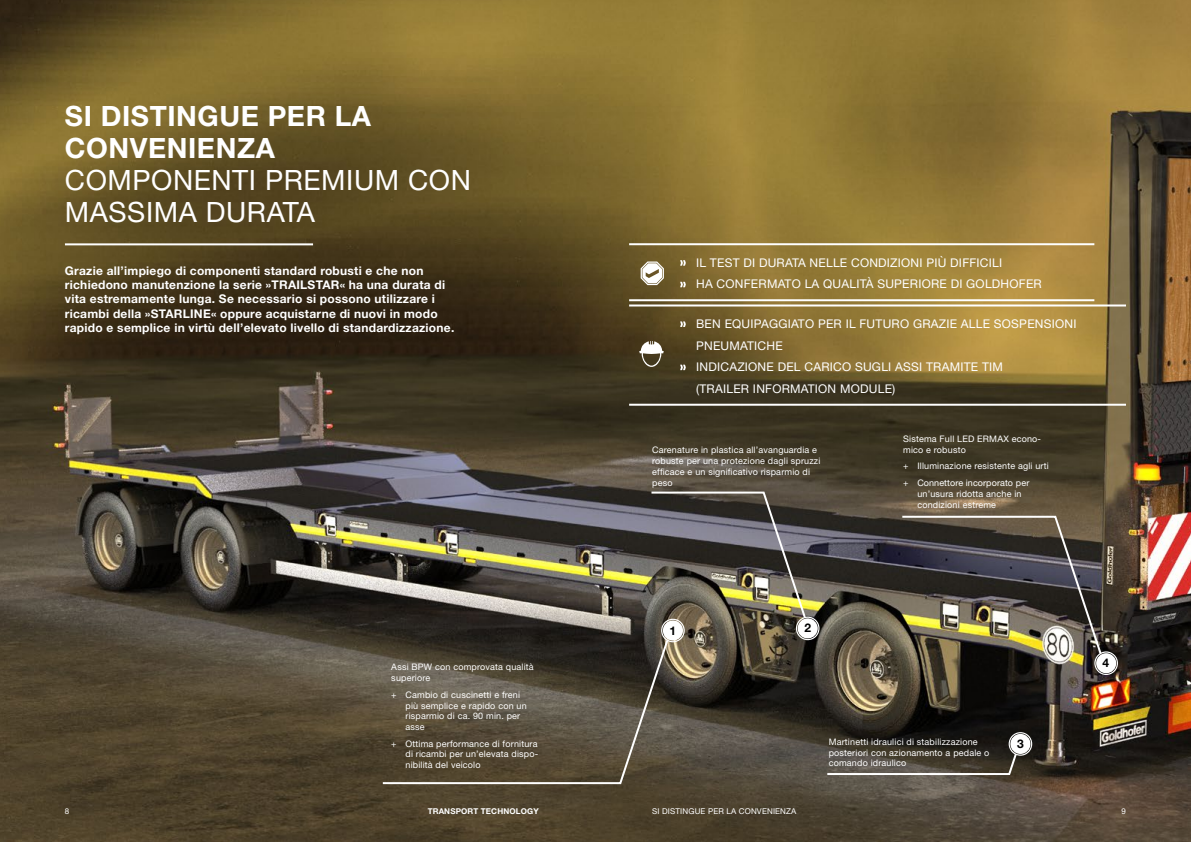
<style>
.page{position:relative;width:1191px;height:842px;background:#fff}
.page>*{position:absolute;margin:0;border:0;box-sizing:border-box;transform-origin:0 0}
.GOL_Headline_inside{font:28px/32px "Helvetica Neue LT Com";letter-spacing:.02em;color:#fff}
.GOL_Headline_inside-2{font:700 28px/32px "Helvetica Neue LT Com";letter-spacing:.02em;color:#fff}
.GOL_leadtext_white{font:700 12px/14.4px "Helvetica Neue LT Com";letter-spacing:.02em;color:#fff}
.GOL_zitat_NEU_Def{font:12px/21.6px "Helvetica Neue LT Com";letter-spacing:.02em;color:#fff}
.t1{font:700 12px "Helvetica Neue LT Com";color:#000}
.GOL_copy{font:9px/10.8px "Helvetica Neue LT Com";letter-spacing:.02em;color:#fff}
.GOL_column_sector{font:8px "Helvetica Neue LT Com";letter-spacing:.02em;color:#fff}
.GOL_column_title{font:700 8px "Helvetica Neue LT Com";letter-spacing:.02em;color:#fff}
</style>
<div class="page">
<img style="left:0;top:0;width:1191px;height:842px">
<hr style="left:65px;top:243px;width:248px;height:2px;background:#fff">
<svg style="left:381px;top:638px;width:56px;height:147px;background:#5a503f"></svg>
<img style="left:900px;top:515px;width:218px;height:160px">
<hr style="left:629px;top:243px;width:465px;height:2px;background:#fff">
<hr style="left:629px;top:299px;width:465px;height:2px;background:#fff">
<hr style="left:629px;top:304px;width:497px;height:2px;background:#fff">
<hr style="left:629px;top:404px;width:497px;height:2px;background:#fff">
<svg style="left:825px;top:732px;width:207px;height:44px;background:#49443c"></svg>
<img style="left:754px;top:491px;width:65px;height:151px">
<svg style="left:437px;top:0;width:158px;height:842px;background:#5c5034"></svg>
<svg style="left:595px;top:0;width:159px;height:842px;background:#695c3b"></svg>
<p class="GOL_Headline_inside-2" style="left:65px;top:99px;width:308px">SI DISTINGUE PER LA<br>CONVENIENZA</p>
<p class="GOL_Headline_inside" style="left:65px;top:164px;width:407px">COMPONENTI PREMIUM CON<br>MASSIMA DURATA</p>
<p class="GOL_leadtext_white" style="left:65px;top:263px;width:391px">Grazie all’impiego di componenti standard robusti e che non richiedono manutenzione la serie »TRAILSTAR« ha una durata di vita estremamente lunga. Se necessario si possono utilizzare i ricambi della »STARLINE« oppure acquistarne di nuovi in modo rapido e semplice in virtù dell’elevato livello di standardizzazione.</p>
<p class="GOL_zitat_NEU_Def" style="left:696px;top:251px;width:347px">IL TEST DI DURATA NELLE CONDIZIONI PIÙ DIFFICILI<br>HA CONFERMATO LA QUALITÀ SUPERIORE DI GOLDHOFER</p>
<p class="GOL_zitat_NEU_Def" style="left:696px;top:313px;width:382px">BEN EQUIPAGGIATO PER IL FUTURO GRAZIE ALLE SOSPENSIONI PNEUMATICHE<br>INDICAZIONE DEL CARICO SUGLI ASSI TRAMITE TIM<br>(TRAILER INFORMATION MODULE)</p>
<p class="GOL_copy" style="left:652px;top:445px;width:170px">Carenature in plastica all’avanguardia e robuste per una protezione dagli spruzzi efficace e un significativo risparmio di peso</p>
<p class="GOL_copy" style="left:903px;top:433px;width:139px">Sistema Full LED ERMAX econo&shy;mico e robusto</p>
<p class="GOL_copy" style="left:903px;top:461px;width:147px">+ Illuminazione resistente agli urti</p>
<p class="GOL_copy" style="left:917px;top:477px;width:114px;text-indent:-14px">+ Connettore incorporato per un’usura ridotta anche in condizioni estreme</p>
<p class="t1" style="left:669px;top:623px;width:8px">1</p>
<p class="t1" style="left:804px;top:621px;width:8px">2</p>
<p class="GOL_copy" style="left:391px;top:662px;width:144px">Assi BPW con comprovata qualità superiore</p>
<p class="GOL_copy" style="left:405px;top:689px;width:123px;text-indent:-14px">+ Cambio di cuscinetti e freni più semplice e rapido con un risparmio di ca. 90 min. per asse</p>
<p class="GOL_copy" style="left:405px;top:738px;width:134px;text-align:justify;text-indent:-14px">+ Ottima performance di fornitura di ricambi per un’elevata dispo&shy;nibilità del veicolo</p>
<p class="GOL_copy" style="left:828px;top:736px;width:162px">Martinetti idraulici di stabilizzazione posteriori con azionamento a pedale o comando idraulico</p>
<p class="t1" style="left:1017px;top:736px;width:8px">3</p>
<p class="t1" style="left:1102px;top:655px;width:8px">4</p>
<p class="GOL_column_sector" style="left:65px;top:806px;width:6px">8</p>
<p class="GOL_column_title" style="left:428px;top:806px;width:113px">TRANSPORT TECHNOLOGY</p>
<p class="GOL_column_sector" style="left:1121px;top:806px;width:6px">9</p>
<p class="GOL_column_sector" style="left:652px;top:806px;width:146px">SI DISTINGUE PER LA CONVENIENZA</p>
</div>
